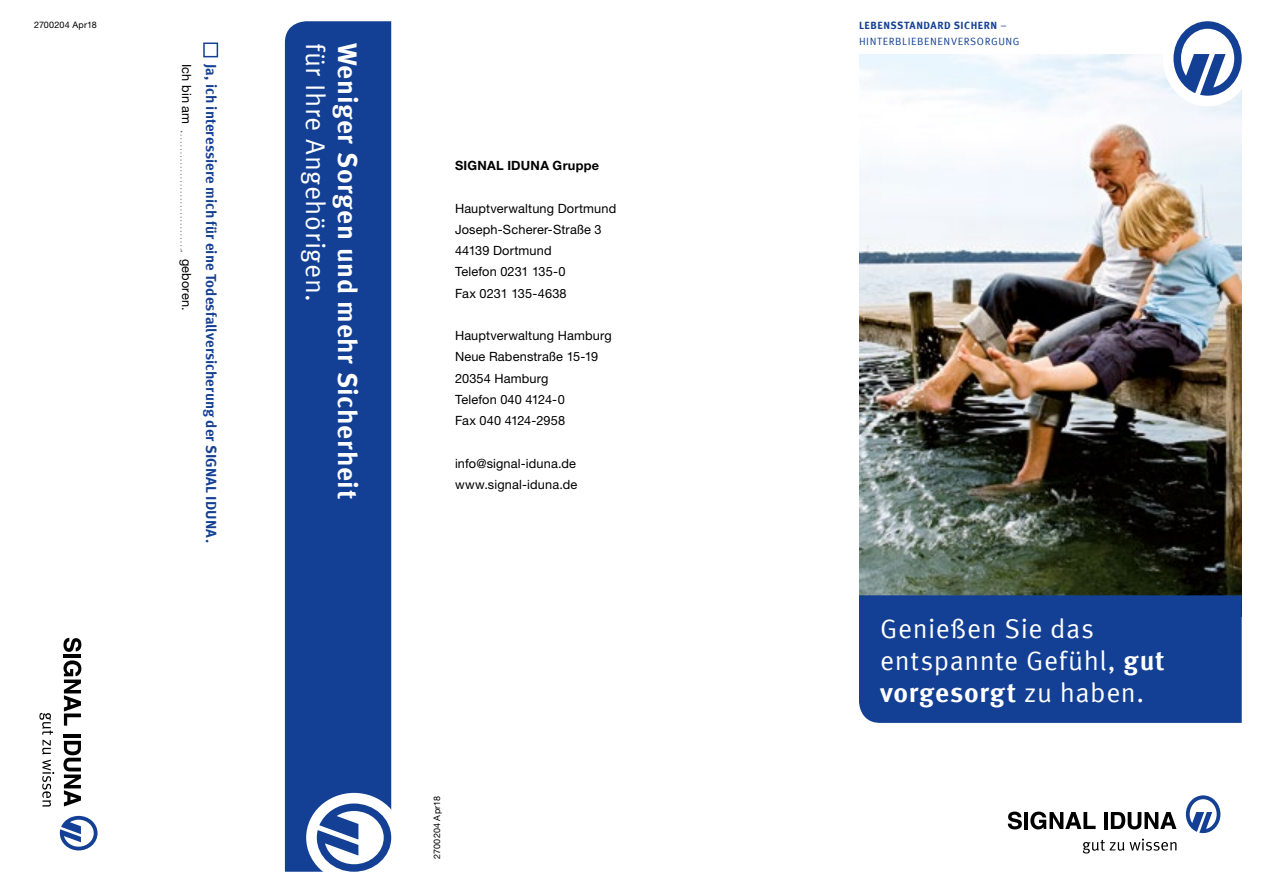
<style>
.page{position:relative;width:1263px;height:893px;background:#fff}
.page>*{position:absolute;margin:0;border:0;box-sizing:border-box;transform-origin:0 0}
.t1{font:27px/32px "Meta Offc Pro Norm";letter-spacing:.02em;color:#fff}
.t2{font:700 27px "Meta Offc Pro";letter-spacing:.02em;color:#fff}
.t3{font:700 14.7px "Meta Offc Pro";color:#134094}
.t4{font:12.75px/21.3px "Helvetica Neue LTW1 G";letter-spacing:.01em;color:#000}
.t5{font:700 12.75px "Helvetica Neue LTW1 G";letter-spacing:.02em;color:#000}
.t6{font:10.5px "Meta Offc Pro Norm";letter-spacing:.055em;color:#134094}
.t7{font:700 10.5px "Meta Offc Pro";letter-spacing:.055em;color:#134094}
.t8{font:9px "Helvetica Neue LTW1 G";letter-spacing:.02em;color:#000}
.s1{font-family:"Meta Offc Pro Norm";font-weight:400}
.s2{font-family:"Meta Offc Pro";font-weight:700}
</style>
<div class="page">
<img style="left:859px;top:54px;width:383px;height:541px">
<div style="left:859px;top:595px;width:383px;height:128px;background:#134094"></div>
<div style="left:285px;top:21px;width:106px;height:851px;background:#134094"></div>
<svg style="left:180px;top:131px;width:2px;height:121px"></svg>
<div style="left:203px;top:43px;width:15px;height:14px;background:#fff;border:2px solid #134094"></div>
<div style="left:306px;top:793px;width:96px;height:89px;background:#fff;border-radius:50%"></div>
<svg style="left:317px;top:803px;width:74px;height:69px"></svg>
<div style="left:382px;top:862px;width:30px;height:31px;background:#fff"></div>
<svg style="left:63px;top:638px;width:18px;height:14px"></svg>
<hr style="left:64px;top:654px;width:17px;height:4px;background:#000">
<svg style="left:63px;top:660px;width:18px;height:66px"></svg>
<hr style="left:64px;top:734px;width:17px;height:3px;background:#000">
<svg style="left:63px;top:741px;width:18px;height:65px"></svg>
<svg style="left:39px;top:713px;width:14px;height:41px"></svg>
<svg style="left:42px;top:760px;width:12px;height:46px"></svg>
<svg style="left:60px;top:816px;width:38px;height:34px"></svg>
<svg style="left:1008px;top:812px;width:14px;height:17px"></svg>
<hr style="left:1024px;top:812px;width:4px;height:17px;background:#000">
<svg style="left:1030px;top:812px;width:65px;height:17px"></svg>
<hr style="left:1104px;top:812px;width:3px;height:17px;background:#000">
<svg style="left:1111px;top:812px;width:65px;height:17px"></svg>
<svg style="left:1083px;top:839px;width:93px;height:14px"></svg>
<svg style="left:1186px;top:795px;width:34px;height:38px"></svg>
<div style="left:1163px;top:11px;width:89px;height:95px;background:#fff;border-radius:50%"></div>
<svg style="left:1173px;top:21px;width:69px;height:75px"></svg>
<div style="left:1232px;top:0;width:31px;height:31px;background:#fff"></div>
<p class="t8" style="left:34px;top:19px;width:64px">2700204 Apr18</p>
<p class="t4" style="left:197px;top:64px;width:62px;rotate:90deg">Ich bin am</p>
<p class="t3" style="left:223px;top:64px;width:481px;rotate:90deg">Ja, ich interessiere mich für eine Todesfallversicherung der SIGNAL IDUNA.</p>
<p class="t4" style="left:197px;top:259px;width:53px;rotate:90deg">geboren.</p>
<h1 class="t1" style="left:333px;top:43px;width:261px;rotate:90deg">für Ihre Angehörigen.</h1>
<h1 class="t2" style="left:369px;top:43px;width:458px;rotate:90deg">Weniger Sorgen und mehr Sicherheit</h1>
<p class="t5" style="left:455px;top:158px;width:146px">SIGNAL IDUNA Gruppe</p>
<p class="t4" style="left:455px;top:197px;width:163px">Hauptverwaltung Dortmund<br>Joseph-Scherer-Straße 3<br>44139 Dortmund<br>Telefon 0231 135-0<br>Fax 0231 135-4638</p>
<p class="t4" style="left:455px;top:325px;width:158px">Hauptverwaltung Hamburg<br>Neue Rabenstraße 15-19<br>20354 Hamburg<br>Telefon 040 4124-0<br>Fax 040 4124-2958</p>
<p class="t4" style="left:455px;top:452px;width:124px">info@signal-iduna.de www.signal-iduna.de</p>
<p class="t8" style="left:431px;top:859px;width:64px;rotate:-90deg">2700204 Apr18</p>
<p class="t7" style="left:859px;top:17px;width:149px">LEBENSSTANDARD SICHERN <span class="s1">–</span></p>
<p class="t6" style="left:859px;top:34px;width:162px">HINTERBLIEBENENVERSORGUNG</p>
<h1 class="t1" style="left:880px;top:611px;width:286px">Genießen Sie das entspannte Gefühl, <span class="s2">gut</span></h1>
<h1 class="t2" style="left:880px;top:671px;width:265px">vorgesorgt <span class="s1">zu haben.</span></h1>
</div>
